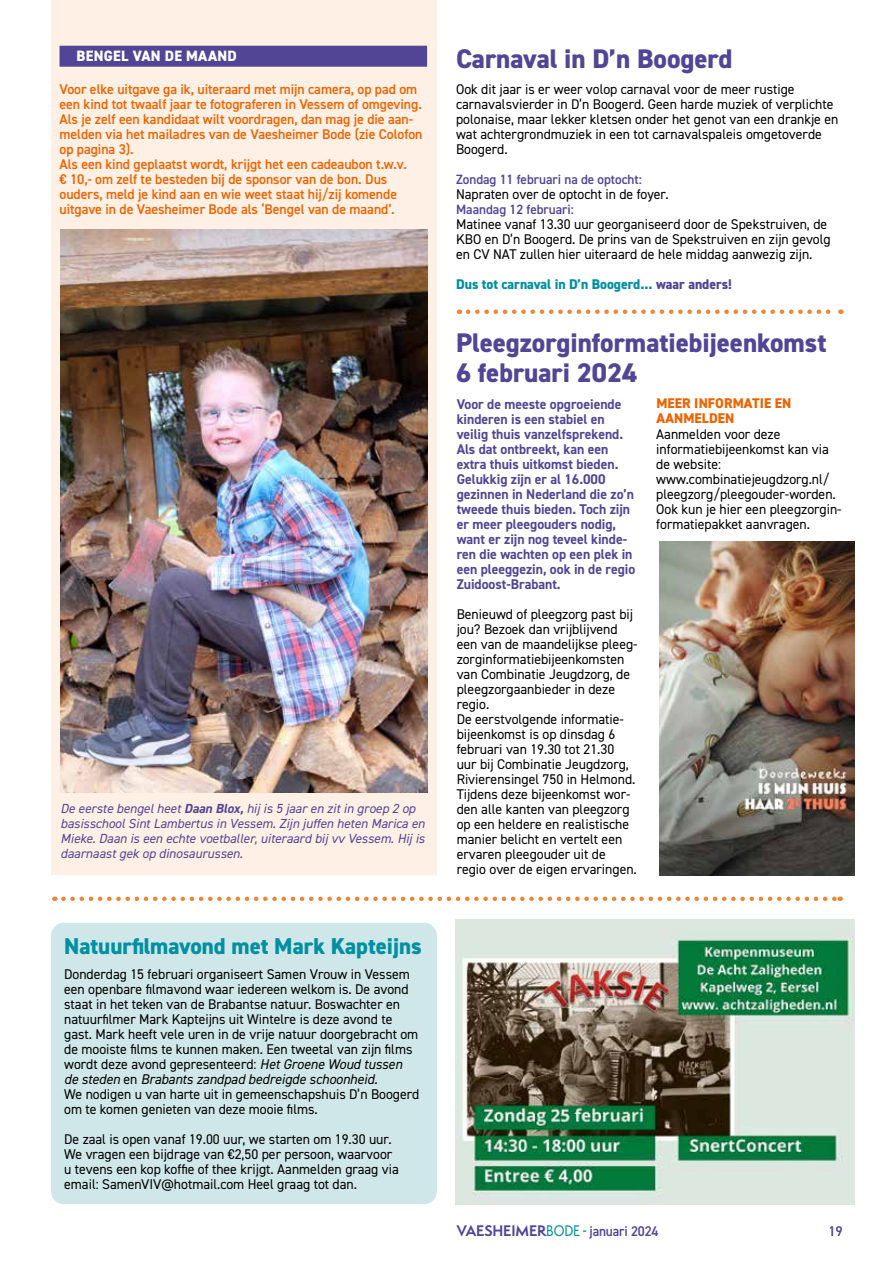
<style>
.page{position:relative;width:893px;height:1263px;background:#fff}
.page>*{position:absolute;margin:0;border:0;box-sizing:border-box;transform-origin:0 0}
.t1{font:800 27px/30px "DIN2014";color:#534595}
.t2{font:800 22.95px "DIN2014";color:#0090a1}
.t3{font:800 15px "DIN2014";letter-spacing:.02em;color:#fff}
.t4{font:14.1px/15px "DIN2014";color:#000}
.t5{font:600 14.1px/15px "DIN2014";color:#ee6300}
.t6{font:700 14.1px/15px "DIN2014";color:#534595}
.t7{font:800 14.1px "DIN2014";color:#0090a1}
.t8{font:600 14.1px "DIN2014";letter-spacing:-.01em;color:#534595;scale:.95 1}
.t9{font:800 14.1px/15px "DIN2014";letter-spacing:.01em;color:#ee6300}
.t10{font:600 14.1px "DIN2014";letter-spacing:-.01em;color:#534595}
.t11{font:600 13.5px "DIN2014";color:#534595}
.t12{font:italic 13.2px/15px "DIN2014";color:#534595}
.s1{font-weight:700}
.s2{font-style:italic}
.s3{color:#534595}
.s4{font-family:"Semplicita Pro";font-weight:700}
.s5{font-family:"Semplicita Pro";font-weight:500;color:#0090a1}
.s6{color:#0090a1}
</style>
<div class="page">
<div style="left:51px;top:923px;width:386px;height:281px;background:#d0e7ea;border-radius:13px"></div>
<div style="left:51px;top:0;width:386px;height:874px;background:#fef0e4"></div>
<div style="left:60px;top:46px;width:367px;height:21px;background:#534595"></div>
<img style="left:60px;top:230px;width:368px;height:562px">
<svg style="left:468px;top:309px;width:373px;height:5px"></svg>
<svg style="left:63px;top:896px;width:778px;height:5px"></svg>
<img style="left:659px;top:541px;width:195px;height:335px">
<img style="left:456px;top:919px;width:398px;height:285px">
<p class="t3" style="left:77px;top:46px;width:162px">BENGEL VAN DE MAAND</p>
<p class="t5" style="left:60px;top:81px;width:365px">Voor elke uitgave ga ik, uiteraard met mijn camera, op pad om een kind tot twaalf jaar te fotograferen in Vessem of omgeving.<br>Als je zelf een kandidaat wilt voordragen, dan mag je die aan&shy;melden via het mailadres van de Vaesheimer Bode (zie Colofon op pagina 3).<br>Als een kind geplaatst wordt, krijgt het een cadeaubon t.w.v.<br>€ 10,- om zelf te besteden bij de sponsor van de bon. Dus ouders, meld je kind aan en wie weet staat hij/zij komende uitgave in de Vaesheimer Bode als ‘Bengel van de maand’.</p>
<p class="t12" style="left:61px;top:801px;width:366px">De eerste bengel heet <span class="s1">Daan Blox,</span> hij is 5 jaar en zit in groep 2 op basisschool Sint Lambertus in Vessem. Zijn juffen heten Marica en Mieke. Daan is een echte voetballer, uiteraard bij vv Vessem. Hij is daarnaast gek op dinosaurussen.</p>
<h2 class="t2" style="left:64px;top:931px;width:359px">Natuurfilmavond met Mark Kapteijns</h2>
<p class="t4" style="left:64px;top:966px;width:357px">Donderdag 15 februari organiseert Samen Vrouw in Vessem een openbare filmavond waar iedereen welkom is. De avond staat in het teken van de Brabantse natuur. Boswachter en natuurfilmer Mark Kapteijns uit Wintelre is deze avond te gast. Mark heeft vele uren in de vrije natuur doorgebracht om de mooiste films te kunnen maken. Een tweetal van zijn films wordt deze avond gepresenteerd: <span class="s2">Het Groene Woud tussen de steden</span> en <span class="s2">Brabants zandpad bedreigde schoonheid.<br></span>We nodigen u van harte uit in gemeenschapshuis D’n Boogerd om te komen genieten van deze mooie films.</p>
<p class="t4" style="left:64px;top:1131px;width:336px">De zaal is open vanaf 19.00 uur, we starten om 19.30 uur.<br>We vragen een bijdrage van €2,50 per persoon, waarvoor u tevens een kop koffie of thee krijgt. Aanmelden graag via email: SamenVIV@hotmail.com Heel graag tot dan.</p>
<h1 class="t1" style="left:456px;top:44px;width:278px">Carnaval in D’n Boogerd</h1>
<p class="t4" style="left:456px;top:81px;width:384px">Ook dit jaar is er weer volop carnaval voor de meer rustige carnavalsvierder in D’n Boogerd. Geen harde muziek of verplichte polonaise, maar lekker kletsen onder het genot van een drankje en wat achtergrondmuziek in een tot carnavalspaleis omgetoverde Boogerd.</p>
<p class="t11" style="left:456px;top:170px;width:187px">Zondag 11 februari na de optocht:</p>
<p class="t4" style="left:456px;top:186px;width:214px">Napraten over de optocht in de foyer.</p>
<p class="t11" style="left:456px;top:200px;width:119px">Maandag 12 februari:</p>
<p class="t4" style="left:456px;top:216px;width:376px">Matinee vanaf 13.30 uur georganiseerd door de Spekstruiven, de<br>KBO en D’n Boogerd. De prins van de Spekstruiven en zijn gevolg en CV NAT zullen hier uiteraard de hele middag aanwezig zijn.</p>
<p class="t7" style="left:456px;top:275px;width:277px">Dus tot carnaval in D’n Boogerd... <span class="s3">waar anders!</span></p>
<h1 class="t1" style="left:456px;top:328px;width:372px">Pleegzorginformatiebijeenkomst<br>6 februari 2024</h1>
<p class="t6" style="left:457px;top:396px;width:180px">Voor de meeste opgroeiende kinderen is een stabiel en veilig thuis vanzelfsprekend.<br>Als dat ontbreekt, kan een extra thuis uitkomst bieden.<br>Gelukkig zijn er al 16.000 gezinnen in Nederland die zo’n tweede thuis bieden. Toch zijn er meer pleegouders nodig, want er zijn nog teveel kinde&shy;ren die wachten op een plek in een pleeggezin, ook in de regio<br>Zuidoost-Brabant.</p>
<p class="t4" style="left:457px;top:606px;width:182px">Benieuwd of pleegzorg past bij jou? Bezoek dan vrijblijvend een van de maandelijkse pleeg&shy;zorginformatiebijeenkomsten van Combinatie Jeugdzorg, de pleegzorgaanbieder in deze regio.<br>De eerstvolgende informatie&shy;bijeenkomst is op dinsdag 6 februari van 19.30 tot 21.30 uur bij Combinatie Jeugdzorg,<br>Rivierensingel 750 in Helmond.<br>Tijdens deze bijeenkomst wor&shy;den alle kanten van pleegzorg op een heldere en realistische manier belicht en vertelt een ervaren pleegouder uit de regio over de eigen ervaringen.</p>
<p class="t9" style="left:656px;top:395px;width:136px">MEER INFORMATIE EN<br>AANMELDEN</p>
<p class="t4" style="left:656px;top:426px;width:187px">Aanmelden voor deze informatiebijeenkomst kan via de website: www.combinatiejeugdzorg.nl/ pleegzorg/pleegouder-worden.<br>Ook kun je hier een pleegzorgin&shy;formatiepakket aanvragen.</p>
<p class="t8" style="left:457px;top:1222px;width:214px"><span class="s4">VAESHEIMER</span><span class="s5">BODE</span> <span class="s6">-</span> januari 2024</p>
<p class="t10" style="left:828px;top:1222px;width:16px">19</p>
</div>
